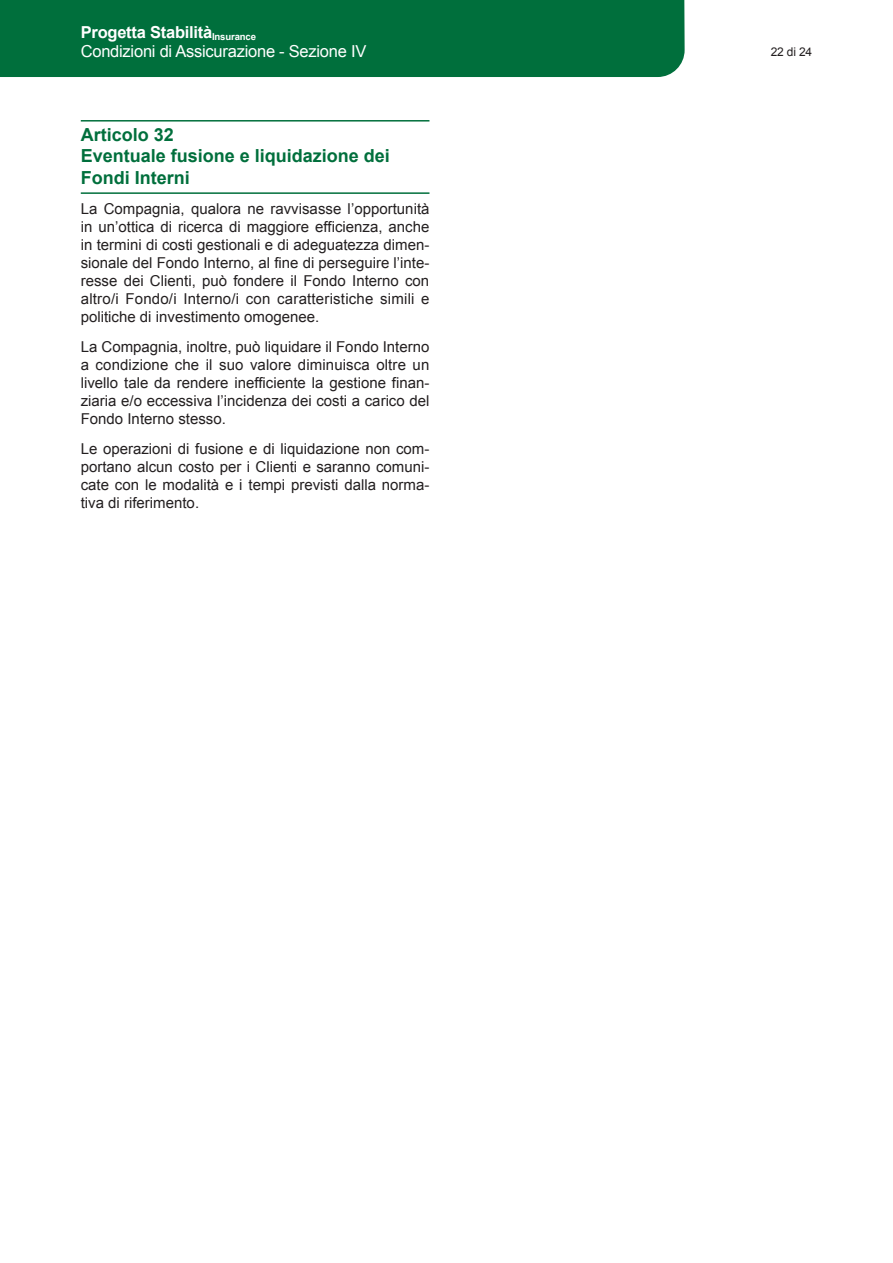
<style>
.page{position:relative;width:893px;height:1263px;background:#fff}
.page>*{position:absolute;margin:0;border:0;box-sizing:border-box;transform-origin:0 0}
.t1{font:700 18px/21.6px "Arial";color:#006f3c}
.t2{font:16.5px/19.8px "Arial";letter-spacing:-.015em;color:#fff}
.t3{font:15px/18px "Arial";color:#231f20;text-align:justify}
.t4{font:12px "Arial";color:#231f20}
.s1{font-weight:700}
</style>
<div class="page">
<div style="left:0;top:0;width:685px;height:77px;background:#006f3c"></div>
<hr style="left:81px;top:120px;width:348px;height:2px;background:#006f3c">
<hr style="left:81px;top:192px;width:348px;height:2px;background:#006f3c">
<p class="t2" style="left:81px;top:22px;width:287px"><span class="s1">Progetta Stabilità</span><sub>Insurance<br></sub>Condizioni di Assicurazione - Sezione IV</p>
<p class="t1" style="left:81px;top:124px;width:311px">Articolo 32<br>Eventuale fusione e liquidazione dei<br>Fondi Interni</p>
<p class="t3" style="left:81px;top:200px;width:350px">La Compagnia, qualora ne ravvisasse l’opportunità in un’ottica di ricerca di maggiore efficienza, anche in termini di costi gestionali e di adeguatezza dimen&shy;sionale del Fondo Interno, al fine di perseguire l’inte&shy;resse dei Clienti, può fondere il Fondo Interno con altro/i Fondo/i Interno/i con caratteristiche simili e politiche di investimento omogenee.</p>
<p class="t3" style="left:81px;top:338px;width:350px">La Compagnia, inoltre, può liquidare il Fondo Interno a condizione che il suo valore diminuisca oltre un livello tale da rendere inefficiente la gestione finan&shy;ziaria e/o eccessiva l’incidenza dei costi a carico del Fondo Interno stesso.</p>
<p class="t3" style="left:81px;top:440px;width:350px">Le operazioni di fusione e di liquidazione non com&shy;portano alcun costo per i Clienti e saranno comuni&shy;cate con le modalità e i tempi previsti dalla norma&shy;tiva di riferimento.</p>
<p class="t4" style="left:771px;top:43px;width:43px">22 di 24</p>
</div>
